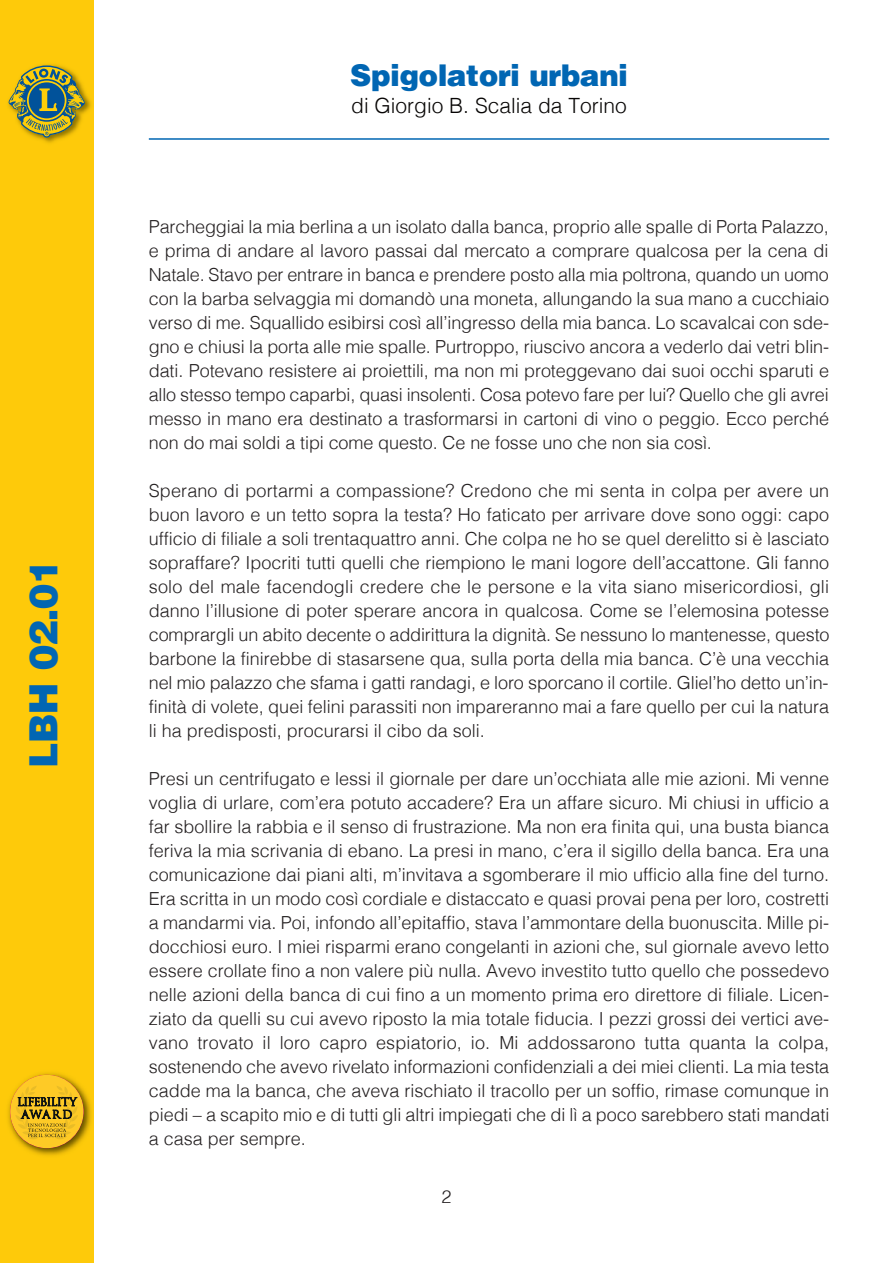
<style>
.page{position:relative;width:893px;height:1263px;background:#fff}
.page>*{position:absolute;margin:0;border:0;box-sizing:border-box;transform-origin:0 0}
.t1{font:900 39px "Helvetica";color:#0166b3}
.t2{font:900 30px "Helvetica";color:#0166b3}
.t3{font:300 21px "Helvetica";color:#070504}
.t4{font:300 18px/24px "Helvetica";letter-spacing:-.005em;color:#231f20;text-align:justify}
</style>
<div class="page">
<hr style="left:149px;top:138px;width:680px;height:2px;background:#0166b3">
<div style="left:0;top:0;width:94px;height:1263px;background:#feca0a"></div>
<img style="left:8px;top:1073px;width:84px;height:83px">
<svg style="left:10px;top:1075px;width:74px;height:73px;background:#d7aa1d"></svg>
<img style="left:8px;top:64px;width:83px;height:79px">
<svg style="left:9px;top:65px;width:76px;height:73px"></svg>
<h1 class="t1" style="left:29px;top:768px;width:211px;rotate:-90deg">Lbh 02.01</h1>
<h2 class="t2" style="left:350px;top:64px;width:279px">spigolatori urbani</h2>
<p class="t3" style="left:351px;top:97px;width:277px">di Giorgio B. Scalia da Torino</p>
<p class="t4" style="left:149px;top:216px;width:682px">Parcheggiai la mia berlina a un isolato dalla banca, proprio alle spalle di Porta Palazzo, e prima di andare al lavoro passai dal mercato a comprare qualcosa per la cena di Natale. Stavo per entrare in banca e prendere posto alla mia poltrona, quando un uomo con la barba selvaggia mi domandò una moneta, allungando la sua mano a cucchiaio verso di me. Squallido esibirsi così all’ingresso della mia banca. Lo scavalcai con sde&shy;gno e chiusi la porta alle mie spalle. Purtroppo, riuscivo ancora a vederlo dai vetri blin&shy;dati. Potevano resistere ai proiettili, ma non mi proteggevano dai suoi occhi sparuti e allo stesso tempo caparbi, quasi insolenti. Cosa potevo fare per lui? Quello che gli avrei messo in mano era destinato a trasformarsi in cartoni di vino o peggio. Ecco perché non do mai soldi a tipi come questo. Ce ne fosse uno che non sia così.</p>
<p class="t4" style="left:149px;top:480px;width:682px">Sperano di portarmi a compassione? Credono che mi senta in colpa per avere un buon lavoro e un tetto sopra la testa? Ho faticato per arrivare dove sono oggi: capo ufficio di filiale a soli trentaquattro anni. Che colpa ne ho se quel derelitto si è lasciato sopraffare? Ipocriti tutti quelli che riempiono le mani logore dell’accattone. Gli fanno solo del male facendogli credere che le persone e la vita siano misericordiosi, gli danno l’illusione di poter sperare ancora in qualcosa. Come se l’elemosina potesse comprargli un abito decente o addirittura la dignità. Se nessuno lo mantenesse, questo barbone la finirebbe di stasarsene qua, sulla porta della mia banca. C’è una vecchia nel mio palazzo che sfama i gatti randagi, e loro sporcano il cortile. Gliel’ho detto un’in&shy;finità di volete, quei felini parassiti non impareranno mai a fare quello per cui la natura li ha predisposti, procurarsi il cibo da soli.</p>
<p class="t4" style="left:149px;top:768px;width:682px">Presi un centrifugato e lessi il giornale per dare un’occhiata alle mie azioni. Mi venne voglia di urlare, com’era potuto accadere? Era un affare sicuro. Mi chiusi in ufficio a far sbollire la rabbia e il senso di frustrazione. Ma non era finita qui, una busta bianca feriva la mia scrivania di ebano. La presi in mano, c’era il sigillo della banca. Era una comunicazione dai piani alti, m’invitava a sgomberare il mio ufficio alla fine del turno.<br>Era scritta in un modo così cordiale e distaccato e quasi provai pena per loro, costretti a mandarmi via. Poi, infondo all’epitaffio, stava l’ammontare della buonuscita. Mille pi&shy;docchiosi euro. I miei risparmi erano congelanti in azioni che, sul giornale avevo letto essere crollate fino a non valere più nulla. Avevo investito tutto quello che possedevo nelle azioni della banca di cui fino a un momento prima ero direttore di filiale. Licen&shy;ziato da quelli su cui avevo riposto la mia totale fiducia. I pezzi grossi dei vertici ave&shy;vano trovato il loro capro espiatorio, io. Mi addossarono tutta quanta la colpa, sostenendo che avevo rivelato informazioni confidenziali a dei miei clienti. La mia testa cadde ma la banca, che aveva rischiato il tracollo per un soffio, rimase comunque in piedi – a scapito mio e di tutti gli altri impiegati che di lì a poco sarebbero stati mandati a casa per sempre.</p>
<p class="t4" style="left:441px;top:1186px;width:12px">2</p>
</div>
